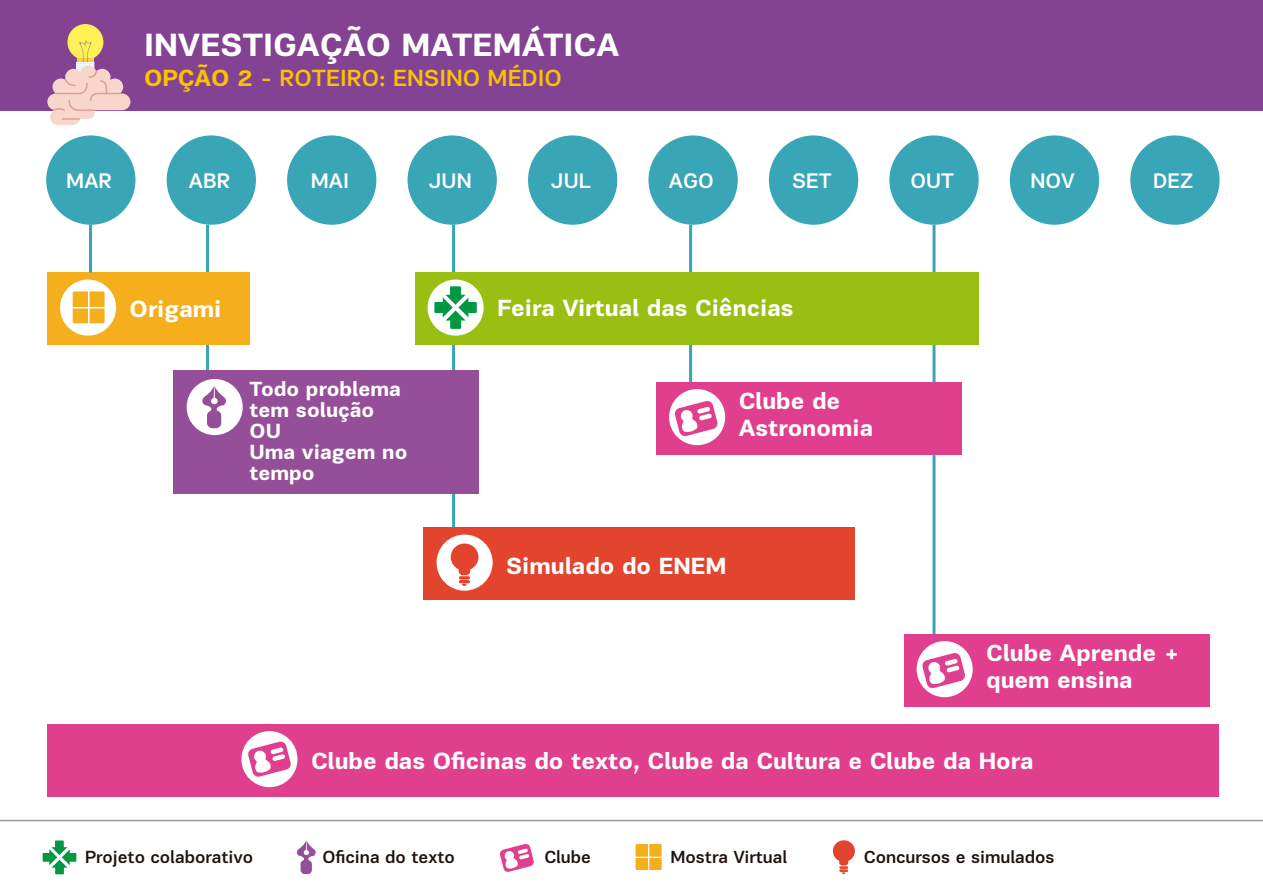
<style>
.page{position:relative;width:1263px;height:893px;background:#fff}
.page>*{position:absolute;margin:0;border:0;box-sizing:border-box;transform-origin:0 0}
.t1{font:700 33px "PF Encore Sans Pro";color:#fff}
.t2{font:700 24px/27px "PF Encore Sans Pro";color:#fff}
.t3{font:500 24px "PF Encore Sans Pro";color:#f9c304}
.t4{font:500 21.6px "PF Encore Sans Pro";color:#fff}
.t5{font:700 21px/21px "PF Encore Sans Pro";color:#fff}
.t6{font:500 18px "PF Encore Sans Pro";color:#1e120d}
.s1{font-weight:700}
</style>
<div class="page">
<hr style="left:452px;top:225px;width:3px;height:310px;background:#39a6b8">
<div style="left:424px;top:528px;width:431px;height:72px;background:#e3442d"></div>
<div style="left:0;top:0;width:1263px;height:110px;background:#844292"></div>
<div style="left:67px;top:24px;width:36px;height:36px;background:#fff058;border-radius:50%"></div>
<svg style="left:47px;top:40px;width:83px;height:85px"></svg>
<hr style="left:0;top:820px;width:1263px;height:1px;background:#9a9a9a">
<svg style="left:43px;top:840px;width:33px;height:34px"></svg>
<svg style="left:833px;top:840px;width:22px;height:34px"></svg>
<svg style="left:296px;top:840px;width:20px;height:34px"></svg>
<svg style="left:500px;top:844px;width:34px;height:28px"></svg>
<svg style="left:635px;top:844px;width:27px;height:26px"></svg>
<div style="left:46px;top:135px;width:89px;height:90px;background:#39a6b8;border-radius:50%"></div>
<div style="left:167px;top:135px;width:89px;height:90px;background:#39a6b8;border-radius:50%"></div>
<div style="left:287px;top:135px;width:89px;height:90px;background:#39a6b8;border-radius:50%"></div>
<div style="left:408px;top:135px;width:89px;height:90px;background:#39a6b8;border-radius:50%"></div>
<div style="left:528px;top:135px;width:89px;height:90px;background:#39a6b8;border-radius:50%"></div>
<div style="left:648px;top:135px;width:90px;height:90px;background:#39a6b8;border-radius:50%"></div>
<div style="left:769px;top:135px;width:89px;height:90px;background:#39a6b8;border-radius:50%"></div>
<div style="left:889px;top:135px;width:90px;height:90px;background:#39a6b8;border-radius:50%"></div>
<div style="left:1010px;top:135px;width:89px;height:90px;background:#39a6b8;border-radius:50%"></div>
<div style="left:1130px;top:135px;width:89px;height:90px;background:#39a6b8;border-radius:50%"></div>
<hr style="left:206px;top:225px;width:3px;height:145px;background:#39a6b8">
<hr style="left:932px;top:225px;width:3px;height:418px;background:#39a6b8">
<div style="left:173px;top:370px;width:306px;height:123px;background:#954f98"></div>
<svg style="left:47px;top:273px;width:203px;height:72px;background:#f6b734"></svg>
<hr style="left:89px;top:225px;width:3px;height:48px;background:#39a6b8">
<svg style="left:904px;top:634px;width:305px;height:72px;background:#e24e96"></svg>
<hr style="left:689px;top:225px;width:3px;height:169px;background:#39a6b8">
<svg style="left:656px;top:382px;width:306px;height:72px;background:#e24d96"></svg>
<div style="left:415px;top:272px;width:564px;height:72px;background:#98bf11"></div>
<div style="left:47px;top:724px;width:1171px;height:72px;background:#e03f8e"></div>
<div style="left:241px;top:731px;width:56px;height:56px;background:#fff;border-radius:50%"></div>
<svg style="left:248px;top:741px;width:43px;height:36px"></svg>
<h1 class="t1" style="left:144px;top:24px;width:477px">INVESTIGAÇÃO MATEMÁTICA</h1>
<p class="t3" style="left:144px;top:63px;width:419px"><span class="s1">OPÇÃO 2</span> - ROTEIRO: ENSINO MÉDIO</p>
<p class="t4" style="left:66px;top:167px;width:47px">MAR</p>
<p class="t4" style="left:189px;top:167px;width:43px">ABR</p>
<p class="t4" style="left:311px;top:167px;width:40px">MAI</p>
<p class="t4" style="left:429px;top:167px;width:44px">JUN</p>
<p class="t4" style="left:551px;top:167px;width:41px">JUL</p>
<p class="t4" style="left:669px;top:167px;width:46px">AGO</p>
<p class="t4" style="left:792px;top:167px;width:41px">SET</p>
<p class="t4" style="left:910px;top:167px;width:45px">OUT</p>
<p class="t4" style="left:1030px;top:167px;width:46px">NOV</p>
<p class="t4" style="left:1153px;top:167px;width:42px">DEZ</p>
<p class="t2" style="left:130px;top:296px;width:93px">Origami</p>
<p class="t5" style="left:250px;top:378px;width:159px">Todo problema tem solução<br>OU<br>Uma viagem no tempo</p>
<p class="t2" style="left:497px;top:294px;width:298px">Feira Virtual das Ciências</p>
<p class="t2" style="left:739px;top:387px;width:136px">Clube de<br>Astronomia</p>
<p class="t2" style="left:506px;top:552px;width:222px">Simulado do ENEM</p>
<p class="t2" style="left:986px;top:639px;width:195px">Clube Aprende + quem ensina</p>
<p class="t2" style="left:311px;top:747px;width:724px">Clube das Oficinas do texto, Clube da Cultura e Clube da Hora</p>
<p class="t2" style="left:491px;top:747px;width:388px">Clube da Cultura e Clube da Hora</p>
<p class="t6" style="left:85px;top:846px;width:169px">Projeto colaborativo</p>
<p class="t6" style="left:322px;top:846px;width:134px">Oficina do texto</p>
<p class="t6" style="left:544px;top:846px;width:48px">Clube</p>
<p class="t6" style="left:670px;top:846px;width:118px">Mostra Virtual</p>
<p class="t6" style="left:864px;top:846px;width:192px">Concursos e simulados</p>
</div>
